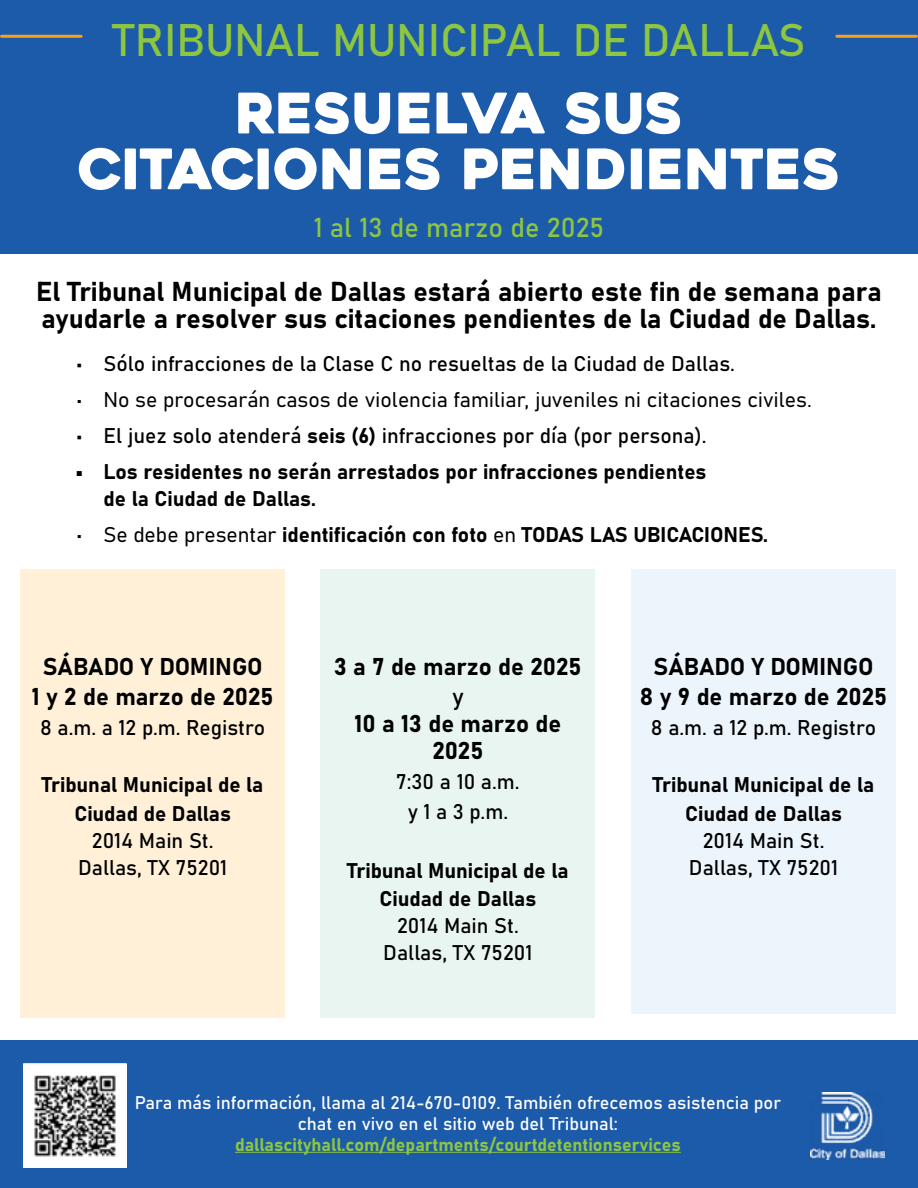
<style>
.page{position:relative;width:918px;height:1188px;background:#fff}
.page>*{position:absolute;margin:0;border:0;box-sizing:border-box;transform-origin:0 0}
.t1{font:55.8px/55.8px "Heavitas";color:#fff;text-align:center}
.t2{font:45px "Bahnschrift";color:#8dc63f}
.t3{font:27px/27px "Bahnschrift";color:#000}
.t4{font:27px "Bahnschrift";color:#8dc63f}
.t5{font:24px/30px "Bahnschrift";color:#000;text-align:center}
.t6{font:21px/27.5px "Bahnschrift";color:#000;text-align:center}
.t7{font:18px/21px "Bahnschrift";color:#fff;text-align:center}
.t8{font:18px "Bahnschrift";color:#8dc640}
</style>
<div class="page">
<div style="left:321px;top:569px;width:274px;height:448px;background:#e8f5f1"></div>
<div style="left:0;top:0;width:918px;height:253px;background:#1c5aaa"></div>
<div style="left:631px;top:569px;width:265px;height:444px;background:#ecf4fc"></div>
<div style="left:20px;top:569px;width:265px;height:448px;background:#fff0d7"></div>
<div style="left:0;top:1040px;width:918px;height:148px;background:#1c5aaa"></div>
<img style="left:811px;top:1093px;width:73px;height:67px">
<hr style="left:235px;top:1152px;width:446px;height:1px;background:#8dc640">
<img style="left:24px;top:1063px;width:102px;height:105px">
<hr style="left:837px;top:35px;width:79px;height:3px;background:#f9a01b">
<hr style="left:2px;top:35px;width:79px;height:3px;background:#f9a01b">
<h2 class="t2" style="left:112px;top:6px;width:695px">TRIBUNAL MUNICIPAL DE DALLAS</h2>
<h1 class="t1" style="left:78px;top:86px;width:764px">RESUELVA SUS<br>CITACIONES PENDIENTES</h1>
<p class="t4" style="left:314px;top:207px;width:292px">1 al 13 de marzo de 2025</p>
<p class="t3" style="left:36px;top:276px;width:847px">El Tribunal Municipal de Dallas estará abierto este fin de semana para ayudarle a resolver sus citaciones pendientes de la Ciudad de Dallas.</p>
<p class="t6" style="left:76px;top:348px;width:660px">• Sólo infracciones de la Clase C no resueltas de la Ciudad de Dallas.</p>
<p class="t6" style="left:76px;top:384px;width:737px">• No se procesarán casos de violencia familiar, juveniles ni citaciones civiles.</p>
<p class="t6" style="left:76px;top:420px;width:632px">• El juez solo atenderá seis (6) infracciones por día (por persona).</p>
<p class="t6" style="left:104px;top:457px;width:605px;line-height:27px;text-align:left;text-indent:-27px">• Los residentes no serán arrestados por infracciones pendientes de la Ciudad de Dallas.</p>
<p class="t6" style="left:76px;top:519px;width:693px">• Se debe presentar identificación con foto en TODAS LAS UBICACIONES.</p>
<p class="t5" style="left:32px;top:650px;width:243px">SÁBADO Y DOMINGO<br>1 y 2 de marzo de 2025</p>
<p class="t6" style="left:40px;top:713px;width:227px">8 a.m. a 12 p.m. Registro</p>
<p class="t6" style="left:42px;top:770px;width:223px">Tribunal Municipal de la<br>Ciudad de Dallas<br>2014 Main St.<br>Dallas, TX 75201</p>
<p class="t5" style="left:334px;top:650px;width:249px">3 a 7 de marzo de 2025 y</p>
<p class="t5" style="left:354px;top:709px;width:209px;line-height:27px">10 a 13 de marzo de<br>2025</p>
<p class="t6" style="left:396px;top:765px;width:125px;line-height:30px">7:30 a 10 a.m. y 1 a 3 p.m.</p>
<p class="t6" style="left:347px;top:855px;width:223px">Tribunal Municipal de la<br>Ciudad de Dallas<br>2014 Main St.<br>Dallas, TX 75201</p>
<p class="t5" style="left:640px;top:650px;width:249px">SÁBADO Y DOMINGO<br>8 y 9 de marzo de 2025</p>
<p class="t6" style="left:651px;top:713px;width:227px">8 a.m. a 12 p.m. Registro</p>
<p class="t6" style="left:653px;top:770px;width:223px">Tribunal Municipal de la<br>Ciudad de Dallas<br>2014 Main St.<br>Dallas, TX 75201</p>
<p class="t7" style="left:135px;top:1091px;width:648px">Para más información, llama al 214-670-0109. También ofrecemos asistencia por chat en vivo en el sitio web del Tribunal:</p>
<p class="t8" style="left:235px;top:1131px;width:447px">dallascityhall.com/departments/courtdetentionservices</p>
</div>
